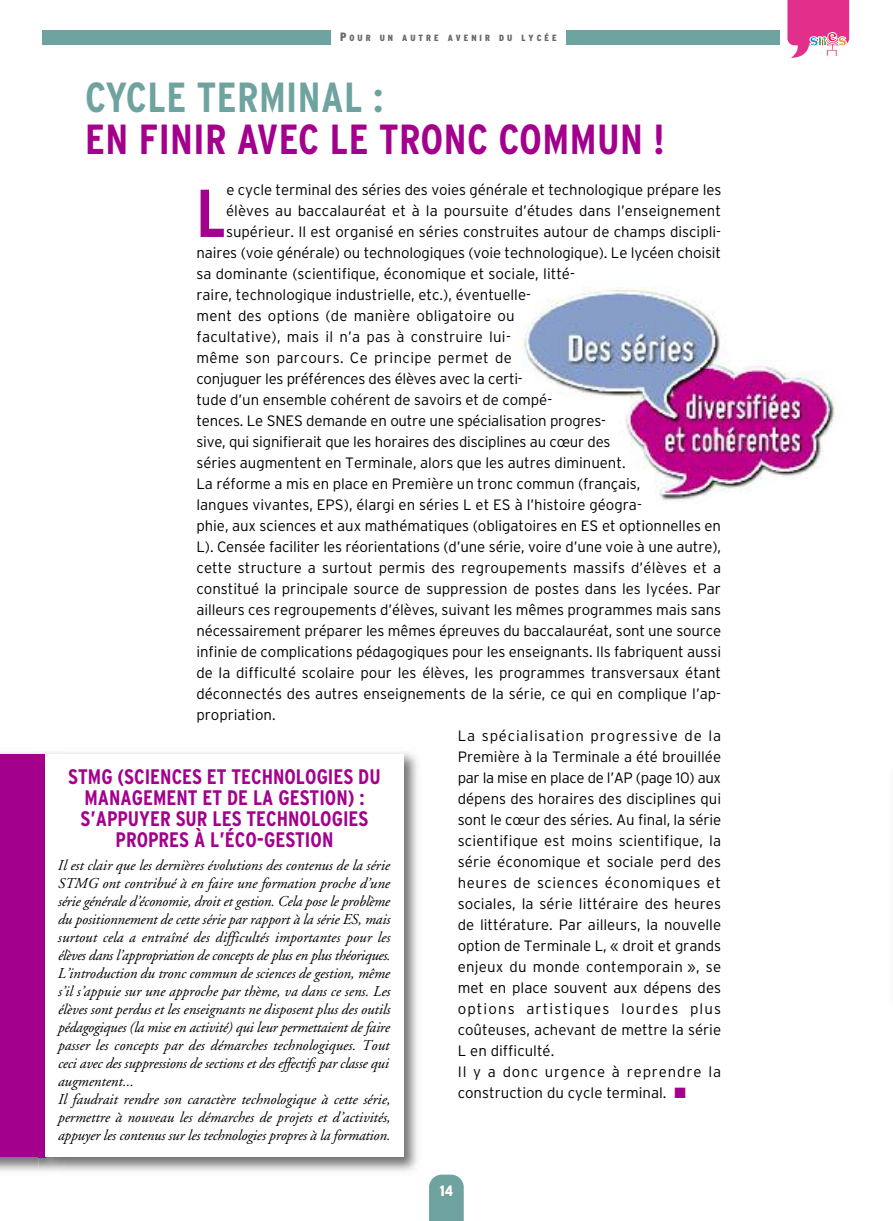
<style>
.page{position:relative;width:893px;height:1221px;background:#fff}
.page>*{position:absolute;margin:0;border:0;box-sizing:border-box;transform-origin:0 0}
.t1{font:700 condensed 67.5px "Interstate";color:#a3008d}
.t2{font:700 condensed 42px "Interstate";letter-spacing:.01em;color:#a3008d}
.t3{font:700 condensed 42px "Interstate";letter-spacing:.01em;color:#6fa39f}
.t4{font:700 condensed 21px/21px "Interstate";color:#a3008d;text-align:center}
.t5{font:300 15px "Interstate";color:#000}
.t6{font:italic 15px/18px "Adobe Garamond";color:#000}
.t7{font:300 15px "Interstate";letter-spacing:-.02em;color:#000}
.t8{font:300 15px "Interstate";letter-spacing:.02em;color:#000}
.t9{font:300 15px "Interstate";letter-spacing:.03em;color:#000}
.t10{font:300 15px "Interstate";letter-spacing:-.025em;color:#000}
.t11{font:300 15px "Interstate";letter-spacing:.055em;color:#000}
.t12{font:300 15px "Interstate";letter-spacing:.04em;color:#000}
.t13{font:300 15px "Interstate";letter-spacing:.075em;color:#000}
.t14{font:300 15px "Interstate";letter-spacing:.06em;color:#000}
.t15{font:900 condensed 15px "Interstate";color:#fff}
.t16{font:900 condensed 9px "Interstate";letter-spacing:.335em;color:#666}
.s1{font-size:12px}
.s2{color:#a3008d}
</style>
<div class="page">
<img style="left:0;top:752px;width:418px;height:419px">
<div style="left:0;top:754px;width:45px;height:403px;background:#a3008d"></div>
<img style="left:39px;top:752px;width:26px;height:420px">
<img style="left:39px;top:754px;width:6px;height:403px">
<div style="left:45px;top:754px;width:359px;height:403px;background:#fff"></div>
<svg style="left:429px;top:1174px;width:35px;height:46px;background:#78a8a5"></svg>
<div style="left:43px;top:30px;width:737px;height:14px;background:#6fa39f"></div>
<div style="left:331px;top:29px;width:235px;height:16px;background:#fff"></div>
<svg style="left:787px;top:0;width:62px;height:58px"></svg>
<img style="left:520px;top:287px;width:319px;height:214px">
<p class="t16" style="left:340px;top:32px;width:218px"><span class="s1">P</span>OUR UN AUTRE AVENIR DU LYCÉE</p>
<h2 class="t3" style="left:85px;top:73px;width:300px">CYCLE TERMINAL :</h2>
<h2 class="t2" style="left:85px;top:115px;width:581px">EN FINIR AVEC LE TRONC COMMUN !</h2>
<h1 class="t1" style="left:196px;top:174px;width:31px">L</h1>
<p class="t5" style="left:226px;top:181px;width:496px">e cycle terminal des séries des voies générale et technologique prépare les</p>
<p class="t5" style="left:226px;top:202px;width:497px">élèves au baccalauréat et à la poursuite d’études dans l’enseignement</p>
<p class="t5" style="left:226px;top:223px;width:496px">supérieur. Il est organisé en séries construites autour de champs discipli-</p>
<p class="t5" style="left:196px;top:244px;width:526px">naires (voie générale) ou technologiques (voie technologique). Le lycéen choisit</p>
<p class="t5" style="left:196px;top:265px;width:380px">sa dominante (scientifique, économique et sociale, litté-</p>
<p class="t5" style="left:196px;top:286px;width:336px">raire, technologique industrielle, etc.), éventuelle-</p>
<p class="t5" style="left:196px;top:307px;width:320px">ment des options (de manière obligatoire ou</p>
<p class="t8" style="left:196px;top:328px;width:316px">facultative), mais il n’a pas à construire lui-</p>
<p class="t9" style="left:196px;top:349px;width:317px">même son parcours. Ce principe permet de</p>
<p class="t7" style="left:196px;top:370px;width:328px">conjuguer les préférences des élèves avec la certi-</p>
<p class="t5" style="left:196px;top:391px;width:357px">tude d’un ensemble cohérent de savoirs et de compé-</p>
<p class="t5" style="left:196px;top:412px;width:411px">tences. Le SNES demande en outre une spécialisation progres-</p>
<p class="t5" style="left:196px;top:433px;width:416px">sive, qui signifierait que les horaires des disciplines au cœur des</p>
<p class="t5" style="left:196px;top:454px;width:431px">séries augmentent en Terminale, alors que les autres diminuent.</p>
<p class="t5" style="left:196px;top:475px;width:446px">La réforme a mis en place en Première un tronc commun (français,</p>
<p class="t5" style="left:196px;top:496px;width:447px">langues vivantes, EPS), élargi en séries L et ES à l’histoire géogra-</p>
<p class="t5" style="left:196px;top:517px;width:526px">phie, aux sciences et aux mathématiques (obligatoires en ES et optionnelles en</p>
<p class="t5" style="left:196px;top:538px;width:526px">L). Censée faciliter les réorientations (d’une série, voire d’une voie à une autre),</p>
<p class="t5" style="left:196px;top:559px;width:526px">cette structure a surtout permis des regroupements massifs d’élèves et a</p>
<p class="t5" style="left:196px;top:580px;width:526px">constitué la principale source de suppression de postes dans les lycées. Par</p>
<p class="t5" style="left:196px;top:601px;width:526px">ailleurs ces regroupements d’élèves, suivant les mêmes programmes mais sans</p>
<p class="t5" style="left:196px;top:622px;width:526px">nécessairement préparer les mêmes épreuves du baccalauréat, sont une source</p>
<p class="t5" style="left:196px;top:643px;width:526px">infinie de complications pédagogiques pour les enseignants. Ils fabriquent aussi</p>
<p class="t5" style="left:196px;top:664px;width:526px">de la difficulté scolaire pour les élèves, les programmes transversaux étant</p>
<p class="t5" style="left:196px;top:685px;width:526px">déconnectés des autres enseignements de la série, ce qui en complique l’ap-</p>
<p class="t5" style="left:196px;top:706px;width:81px">propriation.</p>
<p class="t11" style="left:458px;top:727px;width:265px">La spécialisation progressive de la</p>
<p class="t5" style="left:458px;top:748px;width:265px">Première à la Terminale a été brouillée</p>
<p class="t10" style="left:458px;top:769px;width:265px">par la mise en place de l’AP (page 10) aux</p>
<p class="t5" style="left:458px;top:790px;width:265px">dépens des horaires des disciplines qui</p>
<p class="t5" style="left:458px;top:811px;width:265px">sont le cœur des séries. Au final, la série</p>
<p class="t5" style="left:458px;top:832px;width:265px">scientifique est moins scientifique, la</p>
<p class="t5" style="left:458px;top:853px;width:265px">série économique et sociale perd des</p>
<p class="t12" style="left:458px;top:874px;width:265px">heures de sciences économiques et</p>
<p class="t5" style="left:458px;top:895px;width:265px">sociales, la série littéraire des heures</p>
<p class="t5" style="left:458px;top:916px;width:265px">de littérature. Par ailleurs, la nouvelle</p>
<p class="t5" style="left:458px;top:937px;width:265px">option de Terminale L, « droit et grands</p>
<p class="t5" style="left:458px;top:958px;width:265px">enjeux du monde contemporain », se</p>
<p class="t5" style="left:458px;top:979px;width:265px">met en place souvent aux dépens des</p>
<p class="t13" style="left:458px;top:1000px;width:265px">options artistiques lourdes plus</p>
<p class="t5" style="left:458px;top:1021px;width:265px">coûteuses, achevant de mettre la série</p>
<p class="t5" style="left:458px;top:1042px;width:98px">L en difficulté.</p>
<p class="t14" style="left:458px;top:1063px;width:265px">Il y a donc urgence à reprendre la</p>
<p class="t5" style="left:458px;top:1084px;width:230px">construction du cycle terminal. <span class="s2">■</span></p>
<h3 class="t4" style="left:68px;top:766px;width:314px">STMG (SCIENCES ET TECHNOLOGIES DU<br>MANAGEMENT ET DE LA GESTION) :<br>S’APPUYER SUR LES TECHNOLOGIES<br>PROPRES À L’ÉCO-GESTION</h3>
<p class="t6" style="left:58px;top:857px;width:334px">Il est clair que les dernières évolutions des contenus de la série STMG ont contribué à en faire une formation proche d’une série générale d’économie, droit et gestion. Cela pose le problème du positionnement de cette série par rapport à la série ES, mais surtout cela a entraîné des difficultés importantes pour les élèves dans l’appropriation de concepts de plus en plus théoriques.<br>L’introduction du tronc commun de sciences de gestion, même s’il s’appuie sur une approche par thème, va dans ce sens. Les élèves sont perdus et les enseignants ne disposent plus des outils pédagogiques (la mise en activité) qui leur permettaient de faire passer les concepts par des démarches technologiques. Tout ceci avec des suppressions de sections et des effectifs par classe qui augmentent...<br>Il faudrait rendre son caractère technologique à cette série, permettre à nouveau les démarches de projets et d’activités, appuyer les contenus sur les technologies propres à la formation.</p>
<p class="t15" style="left:440px;top:1181px;width:15px">14</p>
</div>
